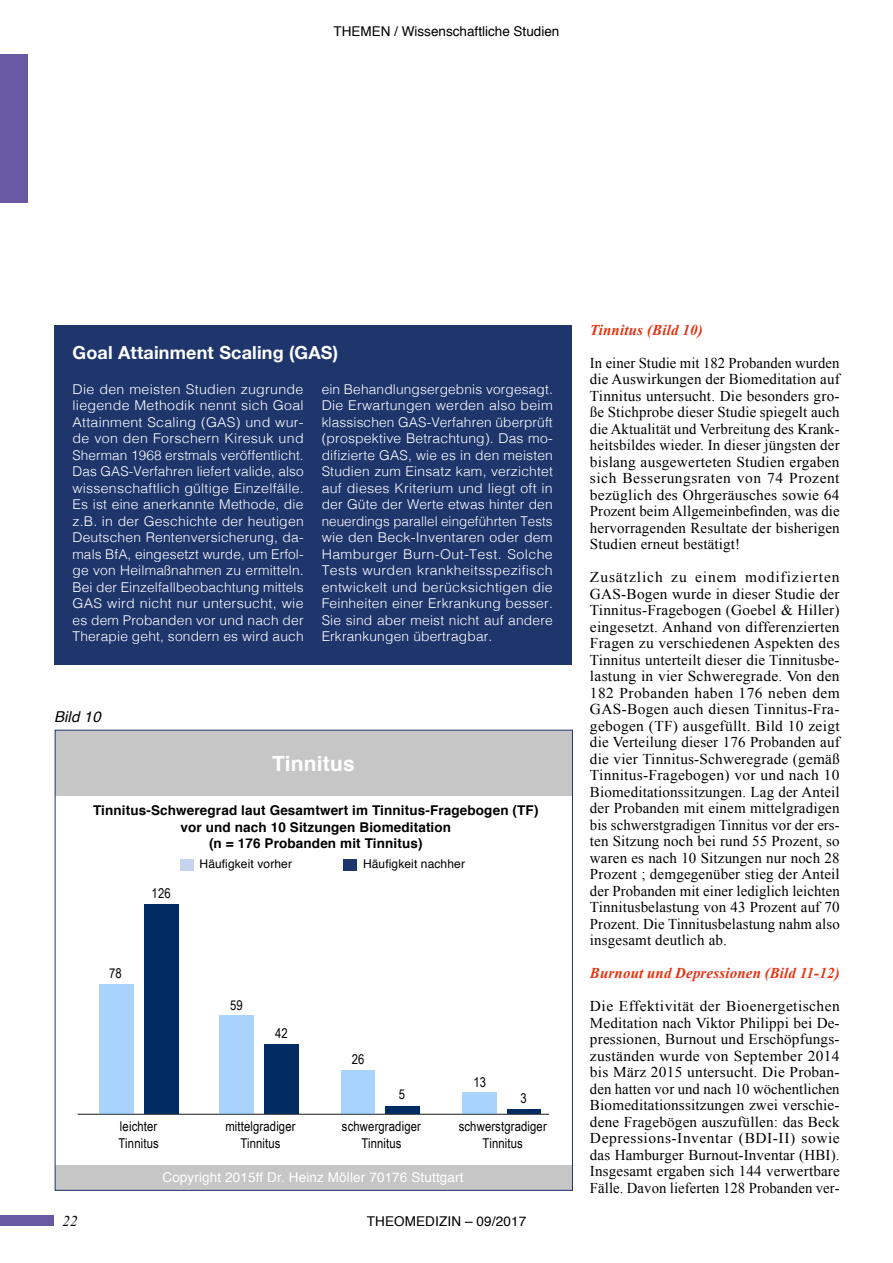
<style>
.page{position:relative;width:893px;height:1263px;background:#fff}
.page>*{position:absolute;margin:0;border:0;box-sizing:border-box;transform-origin:0 0}
.t1{font:700 21px "Helvetica";letter-spacing:.01em;color:#fff}
.t2{font:700 18px "Helvetica Neue";letter-spacing:.01em;color:#fff}
.t3{font:15px/16.5px "Times New Roman";letter-spacing:.01em;color:#000;text-align:justify}
.t4{font:italic 700 15px "Times New Roman";letter-spacing:.01em;color:#e63312}
.t5{font:italic 15px "Helvetica";letter-spacing:.01em;color:#000}
.t6{font:italic 15px "Times New Roman";color:#000}
.t7{font:300 13.5px/16.5px "Helvetica";letter-spacing:.01em;color:#fff;text-align:justify;scale:1.05 1}
.t8{font:300 13.5px/16.5px "Helvetica";letter-spacing:.01em;color:#fff;text-align:justify}
.t9{font:700 13.5px/16.5px "Helvetica";letter-spacing:.01em;color:#000;text-align:center}
.t10{font:13.5px/16.5px "Arial Narrow";letter-spacing:.01em;color:#000;text-align:center}
.t11{font:13.5px "Helvetica";color:#000}
.t12{font:13.5px "Helvetica";letter-spacing:.01em;color:#fff}
.t13{font:12px "Helvetica";letter-spacing:.01em;color:#000}
</style>
<div class="page">
<div style="left:0;top:1215px;width:54px;height:11px;background:#6859a2"></div>
<div style="left:55px;top:1164px;width:517px;height:26px;background:#c6c6c6"></div>
<div style="left:55px;top:730px;width:517px;height:65px;background:#c6c6c6"></div>
<hr style="left:78px;top:1114px;width:471px;height:1px;background:#000">
<div style="left:144px;top:904px;width:34px;height:210px;background:#002c64"></div>
<div style="left:265px;top:1044px;width:34px;height:70px;background:#002c64"></div>
<div style="left:385px;top:1106px;width:35px;height:8px;background:#002c64"></div>
<div style="left:507px;top:1109px;width:34px;height:5px;background:#002c64"></div>
<div style="left:99px;top:984px;width:34px;height:130px;background:#a8d3fc"></div>
<div style="left:220px;top:1016px;width:34px;height:98px;background:#a8d3fc"></div>
<div style="left:341px;top:1071px;width:34px;height:43px;background:#a8d3fc"></div>
<div style="left:462px;top:1093px;width:35px;height:21px;background:#a8d3fc"></div>
<div style="left:180px;top:859px;width:13px;height:11px;background:#c5d3ee"></div>
<div style="left:344px;top:859px;width:13px;height:11px;background:#1f366d"></div>
<div style="left:54px;top:325px;width:518px;height:339px;background:#1f366d"></div>
<div style="left:0;top:54px;width:27px;height:148px;background:#6859a2"></div>
<p class="t11" style="left:334px;top:20px;width:227px">THEMEN / Wissenschaftliche Studien</p>
<p class="t2" style="left:73px;top:338px;width:267px">Goal Attainment Scaling (GAS)</p>
<p class="t8" style="left:322px;top:380px;width:233px">ein Behandlungsergebnis vorgesagt.<br>Die Erwartungen werden also beim klassischen GAS-Verfahren überprüft (prospektive Betrachtung). Das mo&shy;difizierte GAS, wie es in den meisten Studien zum Einsatz kam, verzichtet auf dieses Kriterium und liegt oft in der Güte der Werte etwas hinter den neuerdings parallel eingeführten Tests wie den Beck-Inventaren oder dem Hamburger Burn-Out-Test. Solche Tests wurden krankheitsspezifisch entwickelt und berücksichtigen die Feinheiten einer Erkrankung besser.<br>Sie sind aber meist nicht auf andere Erkrankungen übertragbar.</p>
<p class="t7" style="left:73px;top:380px;width:222px">Die den meisten Studien zugrunde liegende Methodik nennt sich Goal Attainment Scaling (GAS) und wur&shy;de von den Forschern Kiresuk und Sherman 1968 erstmals veröffentlicht.<br>Das GAS-Verfahren liefert valide, also wissenschaftlich gültige Einzelfälle.<br>Es ist eine anerkannte Methode, die z.B. in der Geschichte der heutigen Deutschen Rentenversicherung, da&shy;mals BfA, eingesetzt wurde, um Erfol&shy;ge von Heilmaßnahmen zu ermitteln.<br>Bei der Einzelfallbeobachtung mittels GAS wird nicht nur untersucht, wie es dem Probanden vor und nach der Therapie geht, sondern es wird auch</p>
<p class="t5" style="left:54px;top:705px;width:48px">Bild 10</p>
<h1 class="t1" style="left:272px;top:746px;width:84px">Tinnitus</h1>
<p class="t9" style="left:93px;top:802px;width:447px">Tinnitus-Schweregrad laut Gesamtwert im Tinnitus-Fragebogen (TF) vor und nach 10 Sitzungen Biomeditation<br>(n = 176 Probanden mit Tinnitus)</p>
<p class="t10" style="left:109px;top:964px;width:14px">78</p>
<p class="t10" style="left:152px;top:884px;width:21px">126</p>
<p class="t10" style="left:119px;top:1118px;width:42px;text-align:left">leichter<br>Tinnitus</p>
<p class="t13" style="left:200px;top:855px;width:94px">Häufigkeit vorher</p>
<p class="t13" style="left:363px;top:855px;width:103px">Häufigkeit nachher</p>
<p class="t10" style="left:230px;top:996px;width:14px">59</p>
<p class="t10" style="left:275px;top:1025px;width:14px">42</p>
<p class="t10" style="left:352px;top:1050px;width:14px">26</p>
<p class="t10" style="left:399px;top:1086px;width:8px">5</p>
<p class="t10" style="left:473px;top:1073px;width:14px">13</p>
<p class="t10" style="left:520px;top:1089px;width:8px">3</p>
<p class="t10" style="left:342px;top:1118px;width:80px">schwergradiger<br>Tinnitus</p>
<p class="t10" style="left:225px;top:1118px;width:72px">mittelgradiger<br>Tinnitus</p>
<p class="t10" style="left:459px;top:1118px;width:90px">schwerstgradiger<br>Tinnitus</p>
<p class="t12" style="left:162px;top:1167px;width:303px">Copyright 2015ff Dr. Heinz Möller 70176 Stuttgart</p>
<p class="t6" style="left:63px;top:1210px;width:16px">22</p>
<p class="t11" style="left:367px;top:1210px;width:161px">THEOMEDIZIN – 09/2017</p>
<p class="t4" style="left:590px;top:319px;width:114px">Tinnitus (Bild 10)</p>
<p class="t3" style="left:590px;top:354px;width:251px">In einer Studie mit 182 Probanden wurden die Auswirkungen der Biomeditation auf Tinnitus untersucht. Die besonders gro&shy;ße Stichprobe dieser Studie spiegelt auch die Aktualität und Verbreitung des Krank&shy;heitsbildes wieder. In dieser jüngsten der bislang ausgewerteten Studien ergaben sich Besserungsraten von 74 Prozent bezüglich des Ohrgeräusches sowie 64<br>Prozent beim Allgemeinbefinden, was die hervorragenden Resultate der bisherigen Studien erneut bestätigt!</p>
<p class="t3" style="left:590px;top:569px;width:251px">Zusätzlich zu einem modifizierten GAS-Bogen wurde in dieser Studie der Tinnitus-Fragebogen (Goebel &amp; Hiller) eingesetzt. Anhand von differenzierten Fragen zu verschiedenen Aspekten des Tinnitus unterteilt dieser die Tinnitusbe&shy;lastung in vier Schweregrade. Von den 182 Probanden haben 176 neben dem GAS-Bogen auch diesen Tinnitus-Fra&shy;gebogen (TF) ausgefüllt. Bild 10 zeigt die Verteilung dieser 176 Probanden auf die vier Tinnitus-Schweregrade (gemäß Tinnitus-Fragebogen) vor und nach 10<br>Biomeditationssitzungen. Lag der Anteil der Probanden mit einem mittelgradigen bis schwerstgradigen Tinnitus vor der ers&shy;ten Sitzung noch bei rund 55 Prozent, so waren es nach 10 Sitzungen nur noch 28<br>Prozent ; demgegenüber stieg der Anteil der Probanden mit einer lediglich leichten Tinnitusbelastung von 43 Prozent auf 70<br>Prozent. Die Tinnitusbelastung nahm also insgesamt deutlich ab.</p>
<p class="t4" style="left:590px;top:963px;width:251px">Burnout und Depressionen (Bild 11-12)</p>
<p class="t3" style="left:590px;top:998px;width:251px">Die Effektivität der Bioenergetischen Meditation nach Viktor Philippi bei De&shy;pressionen, Burnout und Erschöpfungs&shy;zuständen wurde von September 2014 bis März 2015 untersucht. Die Proban&shy;den hatten vor und nach 10 wöchentlichen Biomeditationssitzungen zwei verschie&shy;dene Fragebögen auszufüllen: das Beck Depressions-Inventar (BDI-II) sowie das Hamburger Burnout-Inventar (HBI).<br>Insgesamt ergaben sich 144 verwertbare Fälle. Davon lieferten 128 Probanden ver-</p>
</div>
